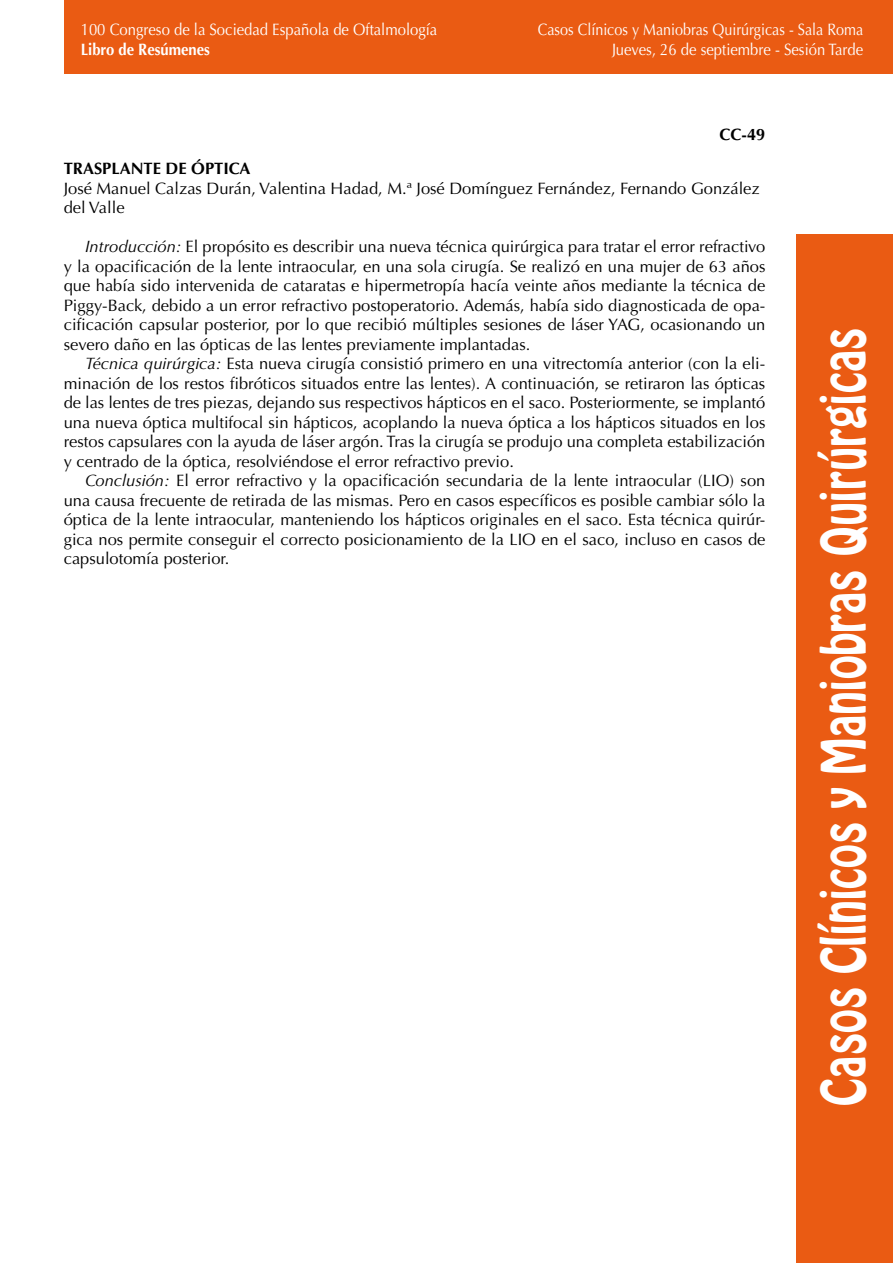
<style>
.page{position:relative;width:893px;height:1263px;background:#fff}
.page>*{position:absolute;margin:0;border:0;box-sizing:border-box;transform-origin:0 0}
.t1{font:54px "Hobo Std";color:#fff;scale:.8 1}
.t2{font:16.5px/19.5px "Optima LT Std";color:#000;text-align:justify}
.t3{font:16.5px "Optima LT Std";color:#fff;scale:.9 1}
.t4{font:16.5px "Optima LT Std";color:#fff;scale:.87 1}
.t5{font:700 16.5px "Optima LT Std";color:#000}
.t6{font:700 16.5px "Optima LT Std";color:#fff;scale:.9 1}
.s1{font-style:italic}
</style>
<div class="page">
<div style="left:796px;top:234px;width:97px;height:1029px;background:#ea5b13"></div>
<div style="left:64px;top:0;width:829px;height:74px;background:#ea5b13"></div>
<p class="t3" style="left:81px;top:20px;width:398px">100 Congreso de la Sociedad Española de Oftalmología</p>
<p class="t4" style="left:538px;top:20px;width:375px">Casos Clínicos y Maniobras Quirúrgicas - Sala Roma</p>
<p class="t6" style="left:81px;top:39px;width:145px">Libro de Resúmenes</p>
<p class="t3" style="left:612px;top:39px;width:281px">Jueves, 26 de septiembre - Sesión Tarde</p>
<p class="t5" style="left:720px;top:124px;width:47px">CC-49</p>
<p class="t5" style="left:64px;top:159px;width:188px">TRASPLANTE DE ÓPTICA</p>
<p class="t2" style="left:64px;top:179px;width:697px">José Manuel Calzas Durán, Valentina Hadad, M.ª José Domínguez Fernández, Fernando González del Valle</p>
<p class="t2" style="left:64px;top:237px;width:703px;text-indent:21px"><span class="s1">Introducción:</span> El propósito es describir una nueva técnica quirúrgica para tratar el error refractivo y la opacificación de la lente intraocular, en una sola cirugía. Se realizó en una mujer de 63 años que había sido intervenida de cataratas e hipermetropía hacía veinte años mediante la técnica de Piggy-Back, debido a un error refractivo postoperatorio. Además, había sido diagnosticada de opa&shy;cificación capsular posterior, por lo que recibió múltiples sesiones de láser YAG, ocasionando un severo daño en las ópticas de las lentes previamente implantadas.</p>
<p class="t2" style="left:64px;top:354px;width:703px;text-indent:21px"><span class="s1">Técnica quirúrgica:</span> Esta nueva cirugía consistió primero en una vitrectomía anterior (con la eli&shy;minación de los restos fibróticos situados entre las lentes). A continuación, se retiraron las ópticas de las lentes de tres piezas, dejando sus respectivos hápticos en el saco. Posteriormente, se implantó una nueva óptica multifocal sin hápticos, acoplando la nueva óptica a los hápticos situados en los restos capsulares con la ayuda de láser argón. Tras la cirugía se produjo una completa estabilización y centrado de la óptica, resolviéndose el error refractivo previo.</p>
<p class="t2" style="left:64px;top:471px;width:703px;text-indent:21px"><span class="s1">Conclusión:</span> El error refractivo y la opacificación secundaria de la lente intraocular (LIO) son una causa frecuente de retirada de las mismas. Pero en casos específicos es posible cambiar sólo la óptica de la lente intraocular, manteniendo los hápticos originales en el saco. Esta técnica quirúr&shy;gica nos permite conseguir el correcto posicionamiento de la LIO en el saco, incluso en casos de capsulotomía posterior.</p>
<h1 class="t1" style="left:806px;top:1105px;width:974px;rotate:-90deg">Casos Clínicos y Maniobras Quirúrgicas</h1>
</div>
